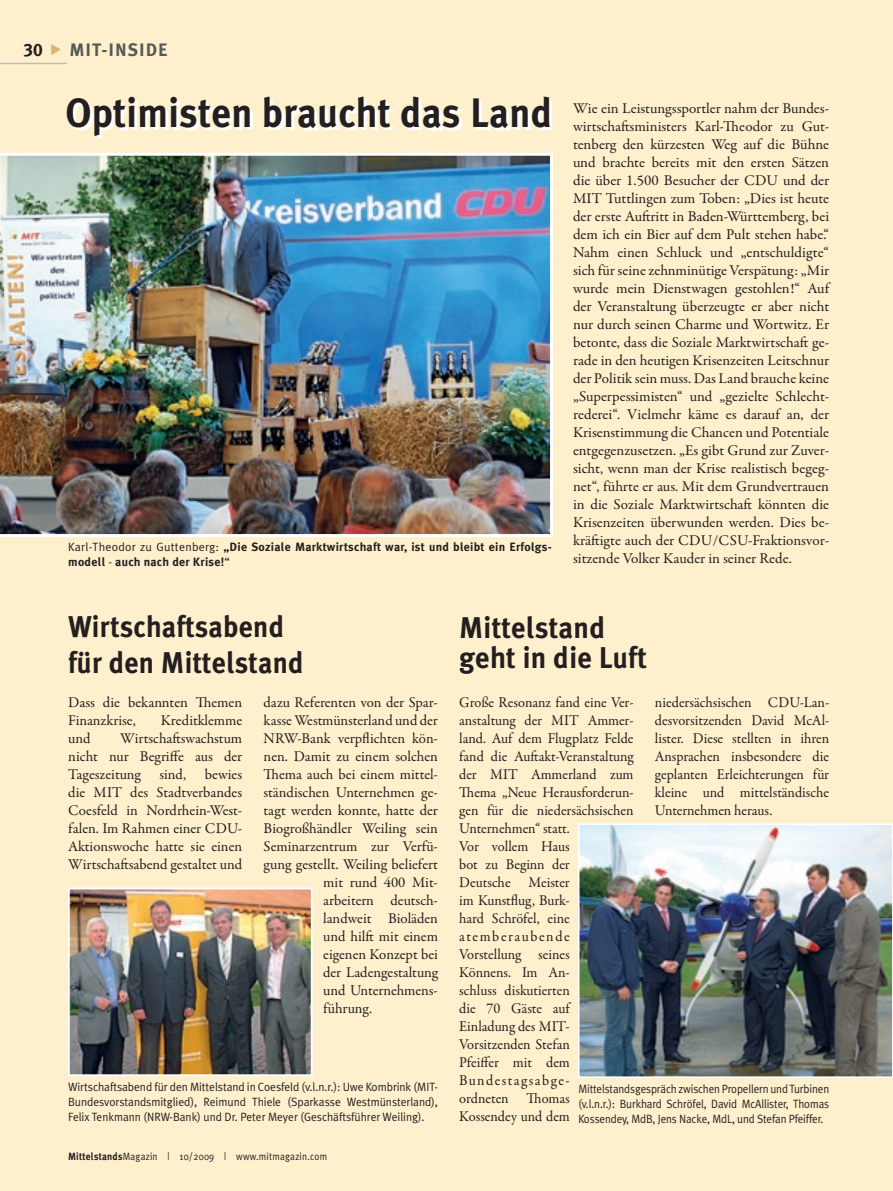
<style>
.page{position:relative;width:893px;height:1191px;background:#fef0cc}
.page>*{position:absolute;margin:0;border:0;box-sizing:border-box;transform-origin:0 0}
.t1{font:700 41.1px "Meta Plus";letter-spacing:.01em;color:#231f20;scale:.94 1}
.t2{font:700 30px/36px "Meta Plus";letter-spacing:.01em;color:#231f20;scale:.93 1}
.t3{font:700 30px/30px "Meta Plus";letter-spacing:.01em;color:#231f20;scale:.95 1}
.t4{font:700 18px "Meta Plus";letter-spacing:.05em;color:#57585a}
.t5{font:18px "Meta Plus Bold Caps";color:#231f20}
.t6{font:15px/18px "Garamond Premr Pro";letter-spacing:-.005em;color:#231f20;text-align:justify}
.t7{font:15px/18px "Garamond Premr Pro";letter-spacing:-.005em;color:#231f20;scale:.96 1}
.t8{font:12px/15px "Meta Plus Normal";letter-spacing:-.01em;color:#231f20;text-align:justify;scale:.96 1}
.t9{font:12px/15px "Meta Plus Normal";letter-spacing:-.01em;color:#231f20;text-align:justify;scale:.92 1}
.t10{font:700 12px/15px "Meta Plus";letter-spacing:.02em;color:#231f20}
.t11{font:10.5px "Meta Plus Normal";letter-spacing:.025em;color:#231f20;scale:.9 1}
.s1{font-family:"Meta Plus Normal";font-weight:400}
.s2{font-family:"Meta Plus";font-weight:700}
</style>
<div class="page">
<hr style="left:0;top:63px;width:67px;height:1px;background:#bcbdc0">
<img style="left:71px;top:890px;width:239px;height:183px">
<div style="left:68px;top:887px;width:245px;height:189px;border:2px solid #fff"></div>
<img style="left:0;top:153px;width:553px;height:384px">
<img style="left:581px;top:826px;width:309px;height:249px">
<div style="left:578px;top:823px;width:315px;height:255px;border:2px solid #fff"></div>
<p class="t5" style="left:24px;top:40px;width:21px">30</p>
<p class="t4" style="left:70px;top:40px;width:97px">MIt-inside</p>
<h1 class="t1" style="left:65px;top:89px;width:519px">Optimisten braucht das Land</h1>
<p class="t10" style="left:68px;top:539px;width:485px"><span class="s1">Karl-Theodor zu Guttenberg:</span> „Die Soziale Marktwirtschaft war, ist und bleibt ein Erfolgs&shy;modell <span class="s1">-</span> auch nach der Krise!<span class="s1">“</span></p>
<p class="t6" style="left:573px;top:99px;width:258px">Wie ein Leistungssportler nahm der Bundes&shy;wirtschaftsministers Karl-Theodor zu Gut&shy;tenberg den kürzesten Weg auf die Bühne und brachte bereits mit den ersten Sätzen die über 1.500 Besucher der CDU und der MIT Tuttlingen zum Toben: „Dies ist heute der erste Auftritt in Baden-Württemberg, bei dem ich ein Bier auf dem Pult stehen habe.“ Nahm einen Schluck und „entschuldigte“ sich für seine zehnminütige Verspätung: „Mir wurde mein Dienstwagen gestohlen!“ Auf der Veranstaltung überzeugte er aber nicht nur durch seinen Charme und Wortwitz. Er betonte, dass die Soziale Marktwirtschaft ge&shy;rade in den heutigen Krisenzeiten Leitschnur der Politik sein muss. Das Land brauche keine „Superpessimisten“ und „gezielte Schlecht&shy;rederei“. Vielmehr käme es darauf an, der Krisenstimmung die Chancen und Potentiale entgegenzusetzen. „Es gibt Grund zur Zuver&shy;sicht, wenn man der Krise realistisch begeg&shy;net“, führte er aus. Mit dem Grundvertrauen in die Soziale Marktwirtschaft könnten die Krisenzeiten überwunden werden. Dies be&shy;kräftigte auch der CDU/CSU-Fraktionsvor&shy;sitzende Volker Kauder in seiner Rede.</p>
<h2 class="t2" style="left:68px;top:608px;width:255px">Wirtschaftsabend für den Mittelstand</h2>
<p class="t6" style="left:68px;top:693px;width:175px">Dass die bekannten Themen<br>Finanzkrise,</p>
<p class="t6" style="left:161px;top:711px;width:83px">Kreditklemme</p>
<p class="t6" style="left:68px;top:729px;width:175px;text-indent:52px">Wirtschaftswachstum nicht nur Begriffe aus der Tageszeitung sind, bewies die MIT des Stadtverbandes Coesfeld in Nordrhein-West&shy;falen. Im Rahmen einer CDU-Aktionswoche hatte sie einen Wirtschaftsabend gestaltet und</p>
<p class="t6" style="left:68px;top:729px;width:24px">und</p>
<p class="t6" style="left:264px;top:693px;width:176px">dazu Referenten von der Spar-</p>
<p class="t6" style="left:264px;top:711px;width:176px">kasse Westmünsterland und der</p>
<p class="t6" style="left:264px;top:729px;width:176px">NRW-Bank verpflichten kön-</p>
<p class="t6" style="left:264px;top:747px;width:176px">nen. Damit zu einem solchen</p>
<p class="t6" style="left:264px;top:765px;width:176px">Thema auch bei einem mittel-</p>
<p class="t6" style="left:264px;top:783px;width:176px">ständischen Unternehmen ge-</p>
<p class="t6" style="left:264px;top:801px;width:176px">tagt werden konnte, hatte der</p>
<p class="t6" style="left:264px;top:819px;width:176px">Biogroßhändler Weiling sein</p>
<p class="t6" style="left:264px;top:837px;width:176px">Seminarzentrum zur Verfü-</p>
<p class="t6" style="left:264px;top:855px;width:176px">gung gestellt. Weiling beliefert</p>
<p class="t6" style="left:323px;top:873px;width:116px">mit rund 400 Mit-</p>
<p class="t6" style="left:323px;top:891px;width:116px">arbeitern deutsch-</p>
<p class="t6" style="left:323px;top:909px;width:116px">landweit Bioläden</p>
<p class="t6" style="left:323px;top:927px;width:116px">und hilft mit einem</p>
<p class="t6" style="left:323px;top:945px;width:116px">eigenen Konzept bei</p>
<p class="t6" style="left:323px;top:963px;width:116px">der Ladengestaltung</p>
<p class="t6" style="left:323px;top:981px;width:116px">und Unternehmens-</p>
<p class="t6" style="left:323px;top:999px;width:51px">führung.</p>
<p class="t8" style="left:68px;top:1079px;width:387px">Wirtschaftsabend für den Mittelstand in Coesfeld (v.l.n.r.): Uwe Kombrink (MIT-Bundesvorstandsmitglied), Reimund Thiele (Sparkasse Westmünsterland), Felix Tenkmann (NRW-Bank) und Dr. Peter Meyer (Geschäftsführer Weiling).</p>
<p class="t11" style="left:68px;top:1150px;width:290px"><span class="s2">Mittelstands</span>Magazin | 10/2009 | www.mitmagazin.com</p>
<h2 class="t3" style="left:459px;top:612px;width:199px">Mittelstand geht in die Luft</h2>
<p class="t7" style="left:459px;top:693px;width:183px">Große Resonanz fand eine Ver&shy;anstaltung der MIT Ammer&shy;land. Auf dem Flugplatz Felde fand die Auftakt-Veranstaltung der MIT Ammerland zum<br>Thema „Neue Herausforderun&shy;gen für die niedersächsischen<br>Unternehmen“ statt.<br>Vor vollem Haus<br>bot zu Beginn der<br>Deutsche Meister<br>im Kunstflug, Burk-<br>hard Schröfel, eine atemberaubende<br>Vorstellung seines<br>Könnens. Im An-<br>schluss diskutierten<br>die 70 Gäste auf<br>Einladung des MIT-<br>Vorsitzenden Stefan<br>Pfeiffer mit dem<br>Bundestagsabge-<br>ordneten Thomas<br>Kossendey und dem</p>
<p class="t7" style="left:655px;top:693px;width:183px;text-align:justify">niedersächsischen CDU-Lan&shy;desvorsitzenden David McAl&shy;lister. Diese stellten in ihren Ansprachen insbesondere die geplanten Erleichterungen für kleine und mittelständische Unternehmen heraus.</p>
<p class="t9" style="left:578px;top:1081px;width:274px">Mittelstandsgespräch zwischen Propellern und Turbinen (v.l.n.r.): Burkhard Schröfel, David McAllister, Thomas Kossendey, MdB, Jens Nacke, MdL, und Stefan Pfeiffer.</p>
</div>
